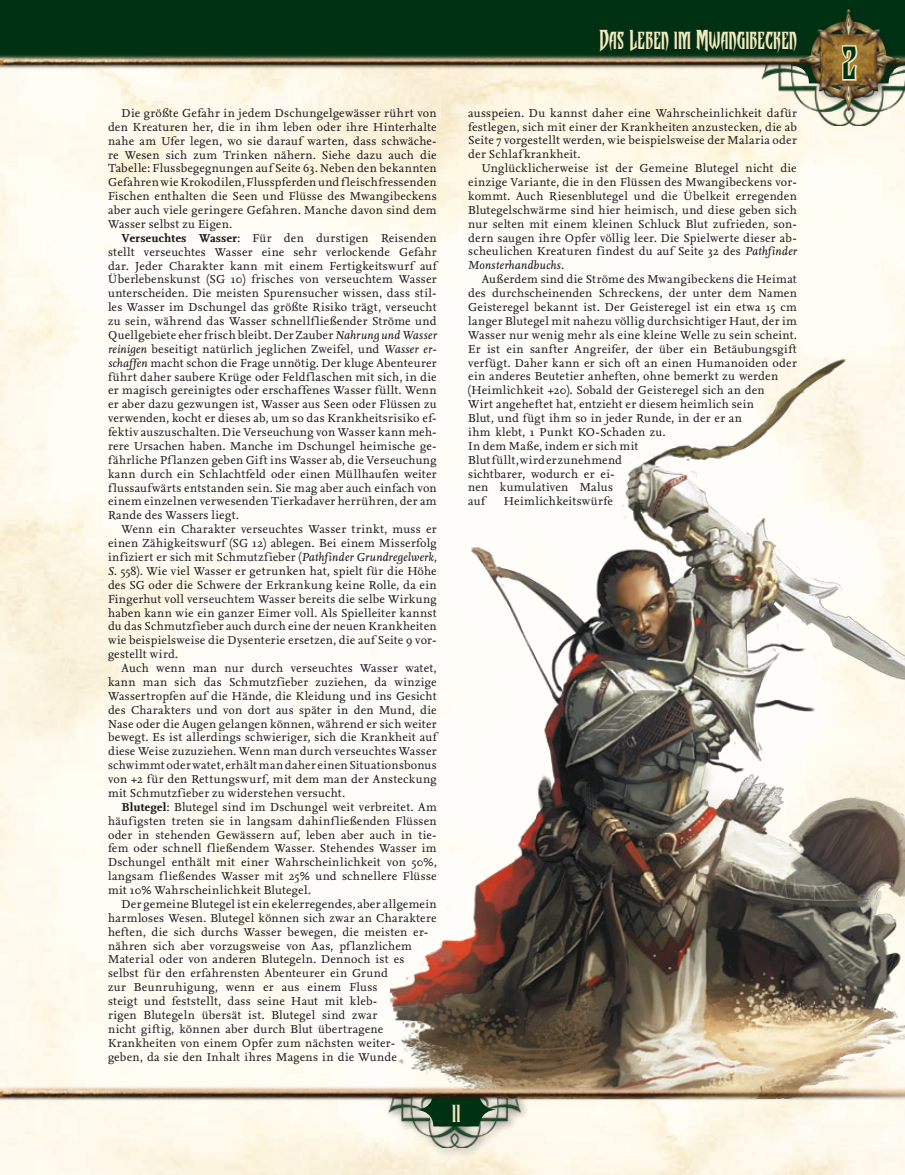
<style>
.page{position:relative;width:905px;height:1175px;background:#fff}
.page>*{position:absolute;margin:0;border:0;box-sizing:border-box;transform-origin:0 0}
.t1{font:45px "CC Treacherous Curves";color:#003113}
.t2{font:24px "CC Treacherous Curves";color:#f1eabc}
.t3{font:12px/13.8px "Nexus Serif OT";letter-spacing:.02em;color:#1a171c;text-align:justify}
.s1{font-weight:700}
.s2{font-style:italic}
</style>
<div class="page">
<div style="left:382px;top:1089px;width:145px;height:69px;background:#1a171c;opacity:.75"></div>
<img style="left:361px;top:1111px;width:186px;height:36px">
<img style="left:742px;top:80px;width:162px;height:46px">
<div style="left:1px;top:0;width:789px;height:40px;background:#003113"></div>
<svg style="left:0;top:0;width:1px;height:40px"></svg>
<img style="left:0;top:40px;width:790px;height:40px">
<svg style="left:415px;top:1111px;width:82px;height:15px"></svg>
<img style="left:0;top:1072px;width:904px;height:39px">
<img style="left:390px;top:342px;width:514px;height:756px">
<div style="left:794px;top:5px;width:110px;height:114px;background:#1a171c;opacity:.55"></div>
<img style="left:797px;top:83px;width:101px;height:28px">
<div style="left:592px;top:24px;width:213px;height:37px;background:#1a171c;opacity:.45"></div>
<svg style="left:790px;top:0;width:114px;height:83px;background:#4b5632"></svg>
<h2 class="t2" style="left:599px;top:25px;width:199px">Das Leben im Mwangibecken</h2>
<p class="t3" style="left:108px;top:106px;width:330px;text-indent:14px">Die größte Gefahr in jedem Dschungelgewässer rührt von den Kreaturen her, die in ihm leben oder ihre Hinterhalte nahe am Ufer legen, wo sie darauf warten, dass schwäche&shy;re Wesen sich zum Trinken nähern. Siehe dazu auch die Tabelle: Flussbegegnungen auf Seite 63. Neben den bekannten Gefahren wie Krokodilen, Flusspferden und f leischfressenden Fischen enthalten die Seen und Flüsse des Mwangibeckens aber auch viele geringere Gefahren. Manche davon sind dem Wasser selbst zu Eigen.</p>
<p class="t3" style="left:108px;top:231px;width:330px;text-indent:14px"><span class="s1">Verseuchtes Wasser</span>: Für den durstigen Reisenden stellt verseuchtes Wasser eine sehr verlockende Gefahr dar. Jeder Charakter kann mit einem Fertigkeitswurf auf Überlebenskunst (SG 10) frisches von verseuchtem Wasser unterscheiden. Die meisten Spurensucher wissen, dass stil&shy;les Wasser im Dschungel das größte Risiko trägt, verseucht zu sein, während das Wasser schnellf ließender Ströme und Quellgebiete eher frisch bleibt. Der Zauber <span class="s2">Nahrung und Wasser reinigen</span> beseitigt natürlich jeglichen Zweifel, und <span class="s2">Wasser er&shy;schaffen</span> macht schon die Frage unnötig. Der kluge Abenteurer führt daher saubere Krüge oder Feldf laschen mit sich, in die er magisch gereinigtes oder erschaffenes Wasser füllt. Wenn er aber dazu gezwungen ist, Wasser aus Seen oder Flüssen zu verwenden, kocht er dieses ab, um so das Krankheitsrisiko ef&shy;fektiv auszuschalten. Die Verseuchung von Wasser kann meh&shy;rere Ursachen haben. Manche im Dschungel heimische ge&shy;fährliche Pf lanzen geben Gift ins Wasser ab, die Verseuchung kann durch ein Schlachtfeld oder einen Müllhaufen weiter f lussaufwärts entstanden sein. Sie mag aber auch einfach von einem einzelnen verwesenden Tierkadaver herrühren, der am Rande des Wassers liegt.</p>
<p class="t3" style="left:108px;top:522px;width:330px;text-indent:14px">Wenn ein Charakter verseuchtes Wasser trinkt, muss er einen Zähigkeitswurf (SG 12) ablegen. Bei einem Misserfolg infiziert er sich mit Schmutzfieber (<span class="s2">Pathfinder Grundregelwerk, S.</span> 558). Wie viel Wasser er getrunken hat, spielt für die Höhe des SG oder die Schwere der Erkrankung keine Rolle, da ein Fingerhut voll verseuchtem Wasser bereits die selbe Wirkung haben kann wie ein ganzer Eimer voll. Als Spielleiter kannst du das Schmutzfieber auch durch eine der neuen Krankheiten wie beispielsweise die Dysenterie ersetzen, die auf Seite 9 vor&shy;gestellt wird.</p>
<p class="t3" style="left:108px;top:661px;width:330px;text-indent:14px">Auch wenn man nur durch verseuchtes Wasser watet, kann man sich das Schmutzfieber zuziehen, da winzige Wassertropfen auf die Hände, die Kleidung und ins Gesicht des Charakters und von dort aus später in den Mund, die Nase oder die Augen gelangen können, während er sich weiter bewegt. Es ist allerdings schwieriger, sich die Krankheit auf diese Weise zuzuziehen. Wenn man durch verseuchtes Wasser schwimmt oder watet, erhält man daher einen Situationsbonus von +2 für den Rettungswurf, mit dem man der Ansteckung mit Schmutzfieber zu widerstehen versucht.</p>
<p class="t3" style="left:108px;top:799px;width:330px;text-indent:14px"><span class="s1">Blutegel</span>: Blutegel sind im Dschungel weit verbreitet. Am häufigsten treten sie in langsam dahinf ließenden Flüssen oder in stehenden Gewässern auf, leben aber auch in tie&shy;fem oder schnell f ließendem Wasser. Stehendes Wasser im Dschungel enthält mit einer Wahrscheinlichkeit von 50%, langsam f ließendes Wasser mit 25% und schnellere Flüsse mit 10% Wahrscheinlichkeit Blutegel.</p>
<p class="t3" style="left:108px;top:897px;width:330px;text-align:left;text-indent:14px">Der gemeine Blutegel ist ein ekelerregendes, aber allgemein harmloses Wesen. Blutegel können sich zwar an Charaktere heften, die sich durchs Wasser bewegen, die meisten er&shy;nähren sich aber vorzugsweise von Aas, pf lanzlichem Material oder von anderen Blutegeln. Dennoch ist es selbst für den erfahrensten Abenteurer ein Grund<br>zur Beunruhigung, wenn er aus einem Fluss<br>steigt und feststellt, dass seine Haut mit kleb-<br>rigen Blutegeln übersät ist. Blutegel sind zwar<br>nicht giftig, können aber durch Blut übertragene Krankheiten von einem Opfer zum nächsten weiter-<br>geben, da sie den Inhalt ihres Magens in die Wunde</p>
<p class="t3" style="left:468px;top:106px;width:330px">ausspeien. Du kannst daher eine Wahrscheinlichkeit dafür festlegen, sich mit einer der Krankheiten anzustecken, die ab Seite 7 vorgestellt werden, wie beispielsweise der Malaria oder der Schlafkrankheit.</p>
<p class="t3" style="left:468px;top:161px;width:330px;text-indent:14px">Unglücklicherweise ist der Gemeine Blutegel nicht die einzige Variante, die in den Flüssen des Mwangibeckens vor&shy;kommt. Auch Riesenblutegel und die Übelkeit erregenden Blutegelschwärme sind hier heimisch, und diese geben sich nur selten mit einem kleinen Schluck Blut zufrieden, son&shy;dern saugen ihre Opfer völlig leer. Die Spielwerte dieser ab&shy;scheulichen Kreaturen findest du auf Seite 32 des <span class="s2">Pathfinder Monsterhandbuchs</span>.</p>
<p class="t3" style="left:468px;top:272px;width:330px;text-align:left;text-indent:14px">Außerdem sind die Ströme des Mwangibeckens die Heimat des durchscheinenden Schreckens, der unter dem Namen Geisteregel bekannt ist. Der Geisteregel ist ein etwa 15 cm langer Blutegel mit nahezu völlig durchsichtiger Haut, der im Wasser nur wenig mehr als eine kleine Welle zu sein scheint.<br>Er ist ein sanfter Angreifer, der über ein Betäubungsgift verfügt. Daher kann er sich oft an einen Humanoiden oder ein anderes Beutetier anheften, ohne bemerkt zu werden (Heimlichkeit +20). Sobald der Geisteregel sich an den<br>Wirt angeheftet hat, entzieht er diesem heimlich sein<br>Blut, und fügt ihm so in jeder Runde, in der er an<br>ihm klebt, 1 Punkt KO-Schaden zu.<br>In dem Maße, indem er sich mit<br>Blut füllt, wird er zunehmend<br>sichtbarer, wodurch er ei-<br>nen kumulativen Malus<br>auf</p>
<p class="t3" style="left:504px;top:494px;width:111px">Heimlichkeitswürfe</p>
<h2 class="t2" style="left:451px;top:1098px;width:10px">11</h2>
<h1 class="t1" style="left:842px;top:35px;width:15px">2</h1>
</div>
